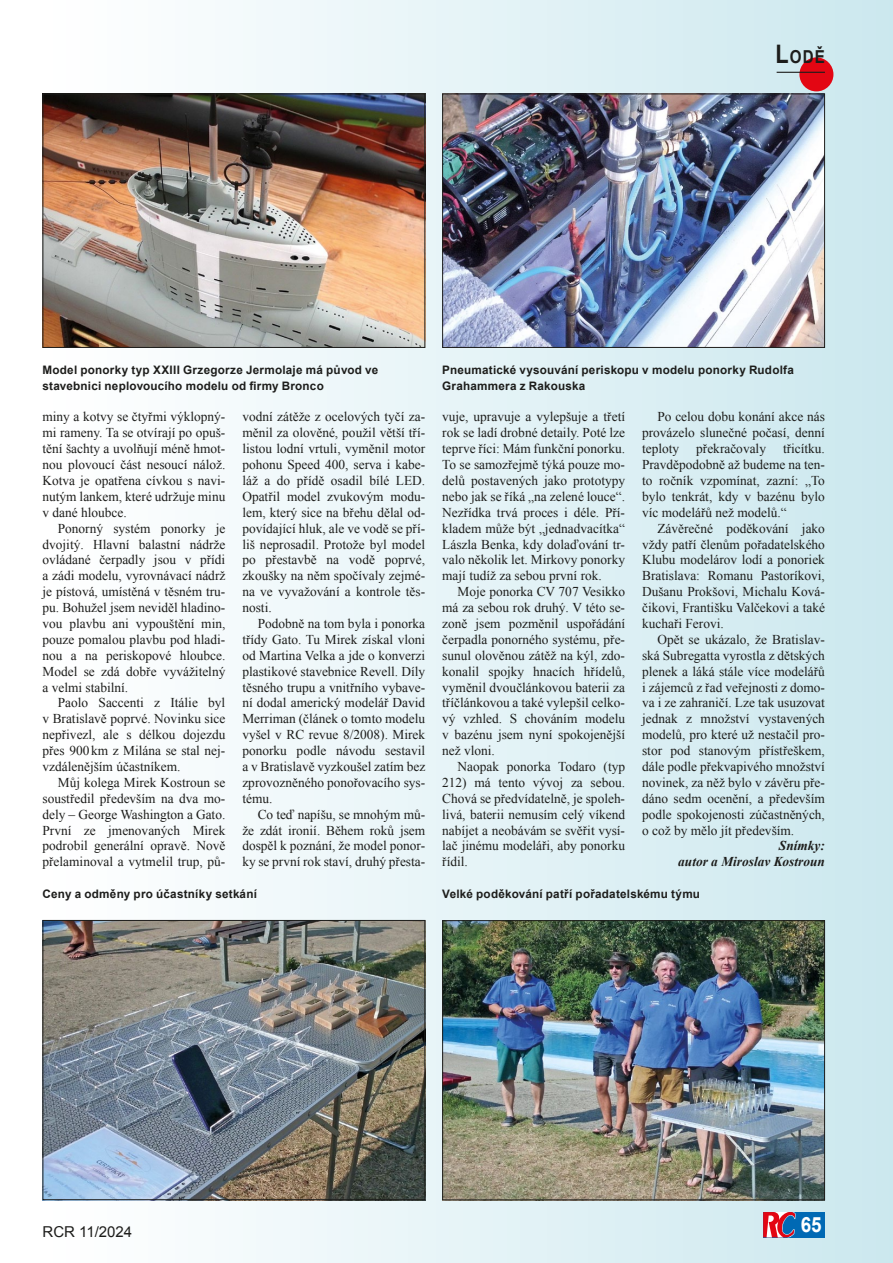
<style>
.page{position:relative;width:893px;height:1263px;background:#fff}
.page>*{position:absolute;margin:0;border:0;box-sizing:border-box;transform-origin:0 0}
.t1{font:700 21px "Arial";color:#fff;scale:.9 1}
.t2{font:700 17.85px "Arial";color:#1d1d1b;scale:.85 1}
.t3{font:15px "Arial";color:#1d1d1b}
._1_-_článek_-_základ{font:13.5px/15.9px "Times New Roman";color:#1d1d1b;text-align:justify}
._3_-_podpis{font:italic 700 13.5px "Times New Roman";color:#1d1d1b}
._5_-_popisky{font:700 11.7px/15.9px "Arial";letter-spacing:.02em;color:#1d1d1b}
.s1{font-size:25.5px}
</style>
<div class="page">
<div style="left:42px;top:0;width:851px;height:1263px;background:linear-gradient(to right,#fff,#cbe8ee)"></div>
<div style="left:799px;top:57px;width:34px;height:34px;background:#e30613;border-radius:50%"></div>
<hr style="left:777px;top:72px;width:48px;height:1px;background:#1d1d1b">
<div style="left:763px;top:1212px;width:62px;height:25px;background:#0069b4"></div>
<svg style="left:763px;top:1212px;width:33px;height:25px"></svg>
<img style="left:444px;top:96px;width:379px;height:250px">
<div style="left:442px;top:94px;width:383px;height:254px;border:1px solid #1d1d1b"></div>
<img style="left:45px;top:96px;width:378px;height:250px">
<div style="left:43px;top:94px;width:382px;height:254px;border:1px solid #1d1d1b"></div>
<img style="left:444px;top:922px;width:379px;height:276px">
<div style="left:442px;top:920px;width:383px;height:280px;border:1px solid #1d1d1b"></div>
<img style="left:45px;top:922px;width:378px;height:276px">
<div style="left:43px;top:920px;width:382px;height:280px;border:1px solid #1d1d1b"></div>
<p class="t2" style="left:775px;top:45px;width:60px"><span class="s1">L</span>odě</p>
<p class="_5_-_popisky" style="left:43px;top:362px;width:337px">Model ponorky typ XXIII Grzegorze Jermolaje má původ ve stavebnici neplovoucího modelu od firmy Bronco</p>
<p class="_1_-_článek_-_základ" style="left:43px;top:409px;width:184px">miny a kotvy se čtyřmi výklopný&shy;mi rameny. Ta se otvírají po opuš&shy;tění šachty a uvolňují méně hmot&shy;nou plovoucí část nesoucí nálož.<br>Kotva je opatřena cívkou s navi&shy;nutým lankem, které udržuje minu v dané hloubce.</p>
<p class="_1_-_článek_-_základ" style="left:43px;top:520px;width:184px;text-indent:15px">Ponorný systém ponorky je dvojitý. Hlavní balastní nádrže ovládané čerpadly jsou v přídi a zádi modelu, vyrovnávací nádrž je pístová, umístěná v těsném tru&shy;pu. Bohužel jsem neviděl hladino&shy;vou plavbu ani vypouštění min, pouze pomalou plavbu pod hladi&shy;nou a na periskopové hloubce.<br>Model se zdá dobře vyvážitelný a velmi stabilní.</p>
<p class="_1_-_článek_-_základ" style="left:43px;top:695px;width:184px;text-indent:15px">Paolo Saccenti z Itálie byl v Bratislavě poprvé. Novinku sice nepřivezl, ale s délkou dojezdu přes 900 km z Milána se stal nej&shy;vzdálenějším účastníkem.</p>
<p class="_1_-_článek_-_základ" style="left:43px;top:774px;width:184px;text-indent:15px">Můj kolega Mirek Kostroun se soustředil především na dva mo&shy;dely – George Washington a Gato.<br>První ze jmenovaných Mirek podrobil generální opravě. Nově přelaminoval a vytmelil trup, pů-</p>
<p class="_1_-_článek_-_základ" style="left:242px;top:409px;width:184px">vodní zátěže z ocelových tyčí za&shy;měnil za olověné, použil větší tří&shy;listou lodní vrtuli, vyměnil motor pohonu Speed 400, serva i kabe&shy;láž a do přídě osadil bílé LED.<br>Opatřil model zvukovým modu&shy;lem, který sice na břehu dělal od&shy;povídající hluk, ale ve vodě se pří&shy;liš neprosadil. Protože byl model po přestavbě na vodě poprvé, zkoušky na něm spočívaly zejmé&shy;na ve vyvažování a kontrole těs&shy;nosti.</p>
<p class="_1_-_článek_-_základ" style="left:242px;top:615px;width:184px;text-indent:15px">Podobně na tom byla i ponorka třídy Gato. Tu Mirek získal vloni od Martina Velka a jde o konverzi plastikové stavebnice Revell. Díly těsného trupu a vnitřního vybave&shy;ní dodal americký modelář David Merriman (článek o tomto modelu vyšel v RC revue 8/2008). Mirek ponorku podle návodu sestavil a v Bratislavě vyzkoušel zatím bez zprovozněného ponořovacího sys&shy;tému.</p>
<p class="_1_-_článek_-_základ" style="left:242px;top:806px;width:184px;text-indent:15px">Co teď napíšu, se mnohým mů&shy;že zdát ironií. Během roků jsem dospěl k poznání, že model ponor&shy;ky se první rok staví, druhý přesta-</p>
<p class="_5_-_popisky" style="left:442px;top:362px;width:353px">Pneumatické vysouvání periskopu v modelu ponorky Rudolfa<br>Grahammera z Rakouska</p>
<p class="_1_-_článek_-_základ" style="left:442px;top:409px;width:184px">vuje, upravuje a vylepšuje a třetí rok se ladí drobné detaily. Poté lze teprve říci: Mám funkční ponorku.<br>To se samozřejmě týká pouze mo&shy;delů postavených jako prototypy nebo jak se říká „na zelené louce“.<br>Nezřídka trvá proces i déle. Pří&shy;kladem může být „jednadvacítka“ Lászla Benka, kdy dolaďování tr&shy;valo několik let. Mirkovy ponorky mají tudíž za sebou první rok.</p>
<p class="_1_-_článek_-_základ" style="left:442px;top:583px;width:184px;text-indent:15px">Moje ponorka CV 707 Vesikko má za sebou rok druhý. V této se&shy;zoně jsem pozměnil uspořádání čerpadla ponorného systému, pře&shy;sunul olověnou zátěž na kýl, zdo&shy;konalil spojky hnacích hřídelů, vyměnil dvoučlánkovou baterii za tříčlánkovou a také vylepšil celko&shy;vý vzhled. S chováním modelu v bazénu jsem nyní spokojenější než vloni.</p>
<p class="_1_-_článek_-_základ" style="left:442px;top:758px;width:184px;text-indent:15px">Naopak ponorka Todaro (typ 212) má tento vývoj za sebou.<br>Chová se předvídatelně, je spoleh&shy;livá, baterii nemusím celý víkend nabíjet a neobávám se svěřit vysí&shy;lač jinému modeláři, aby ponorku řídil.</p>
<p class="_1_-_článek_-_základ" style="left:642px;top:409px;width:184px;text-indent:15px">Po celou dobu konání akce nás provázelo slunečné počasí, denní teploty</p>
<p class="_1_-_článek_-_základ" style="left:642px;top:440px;width:184px;text-indent:141px">třicítku.<br>Pravděpodobně až budeme na ten&shy;to ročník vzpomínat, zazní: „To bylo tenkrát, kdy v bazénu bylo víc modelářů než modelů.“</p>
<p class="_1_-_článek_-_základ" style="left:642px;top:520px;width:184px;text-indent:15px">Závěrečné poděkování jako vždy patří členům pořadatelského Klubu modelárov lodí a ponoriek Bratislava: Romanu Pastoríkovi, Dušanu Prokšovi, Michalu Ková&shy;čikovi, Františku Valčekovi a také kuchaři Ferovi.</p>
<p class="_1_-_článek_-_základ" style="left:642px;top:631px;width:184px;text-indent:15px">Opět se ukázalo, že Bratislav&shy;ská Subregatta vyrostla z dětských plenek a láká stále více modelářů i zájemců z řad veřejnosti z domo&shy;va i ze zahraničí. Lze tak usuzovat jednak z množství vystavených modelů, pro které už nestačil pro&shy;stor pod stanovým přístřeškem, dále podle překvapivého množství novinek, za něž bylo v závěru pře&shy;dáno sedm ocenění, a především podle spokojenosti zúčastněných, o což by mělo jít především.</p>
<p class="_3_-_podpis" style="left:779px;top:836px;width:48px">Snímky:</p>
<p class="_3_-_podpis" style="left:678px;top:852px;width:148px">autor a Miroslav Kostroun</p>
<p class="_1_-_článek_-_základ" style="left:696px;top:440px;width:71px">překračovaly</p>
<p class="_5_-_popisky" style="left:43px;top:886px;width:216px">Ceny a odměny pro účastníky setkání</p>
<p class="_5_-_popisky" style="left:442px;top:886px;width:259px">Velké poděkování patří pořadatelskému týmu</p>
<p class="t3" style="left:43px;top:1222px;width:91px">RCR 11/2024</p>
<p class="t1" style="left:801px;top:1211px;width:25px">65</p>
</div>
